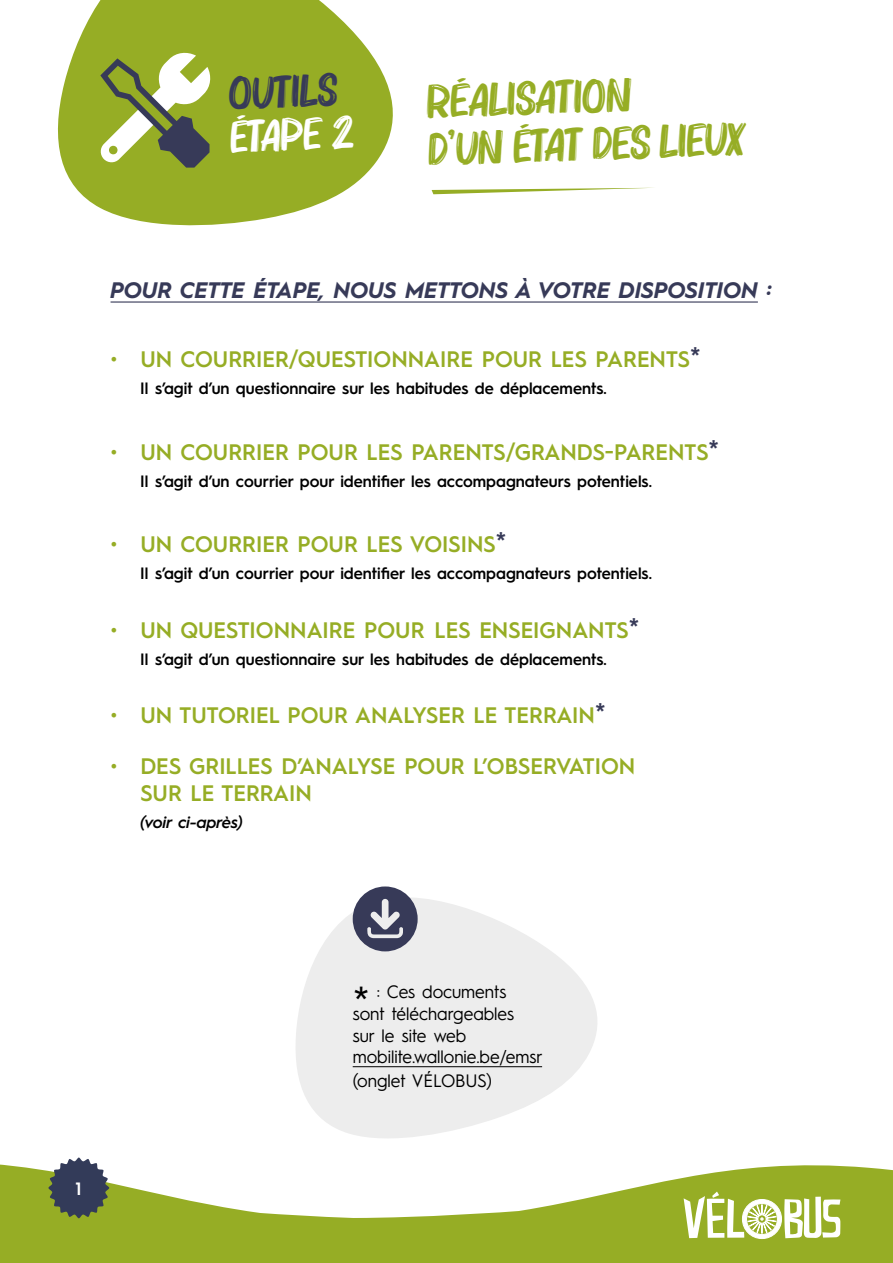
<style>
.page{position:relative;width:893px;height:1263px;background:#fff}
.page>*{position:absolute;margin:0;border:0;box-sizing:border-box;transform-origin:0 0}
.t1{font:47.25px/48px "Bruzh";color:#96ad25}
.t2{font:45.9px "Bruzh";color:#373a58}
.t3{font:45.9px "Bruzh";color:#fff}
.t4{font:45px "Hurme Geometric Sans 1";color:#000}
.t5{font:600 22.5px/27px "Hurme Geometric Sans 1";color:#96ad25}
.t6{font:italic 700 22.5px "Hurme Geometric Sans 1";color:#373a58}
.t7{font:18px/21.6px "Hurme Geometric Sans 1";color:#000}
.t8{font:600 17.85px "Hurme Geometric Sans 1";color:#fff}
.t9{font:600 16.5px "Hurme Geometric Sans 1";color:#000}
.t10{font:italic 600 16.5px "Hurme Geometric Sans 1";color:#000}
.s1{font-size:28.5px;color:#373a58}
</style>
<div class="page">
<svg style="left:0;top:1164px;width:893px;height:99px;fill:#96ad25"></svg>
<svg style="left:48px;top:1157px;width:61px;height:61px"></svg>
<div style="left:55px;top:1164px;width:48px;height:48px;background:#333b59;border-radius:50%"></div>
<svg style="left:684px;top:1191px;width:156px;height:48px"></svg>
<hr style="left:111px;top:301px;width:647px;height:2px;background:#373a58">
<svg style="left:432px;top:188px;width:214px;height:6px"></svg>
<svg style="left:296px;top:898px;width:301px;height:240px;fill:#ededed"></svg>
<svg style="left:353px;top:886px;width:65px;height:65px;background:#787a8d"></svg>
<hr style="left:353px;top:1066px;width:189px;height:1px;background:#000">
<svg style="left:57px;top:0;width:336px;height:226px;fill:#96ad25"></svg>
<svg style="left:100px;top:51px;width:112px;height:117px"></svg>
<h2 class="t2" style="left:227px;top:70px;width:110px;rotate:-2deg">Outils</h2>
<h2 class="t3" style="left:229px;top:113px;width:124px;rotate:-2deg">Étape 2</h2>
<h1 class="t1" style="left:425px;top:79px;width:319px;rotate:-2deg">Réalisation<br>d’un état des lieux</h1>
<h3 class="t6" style="left:111px;top:274px;width:663px">POUR CETTE ÉTAPE, NOUS METTONS À VOTRE DISPOSITION :</h3>
<h3 class="t5" style="left:111px;top:345px;width:591px">• UN COURRIER/QUESTIONNAIRE POUR LES PARENTS<span class="s1">*</span></h3>
<p class="t9" style="left:140px;top:377px;width:468px">Il s’agit d’un questionnaire sur les habitudes de déplacements.</p>
<h3 class="t5" style="left:111px;top:437px;width:610px">• UN COURRIER POUR LES PARENTS/GRANDS-PARENTS<span class="s1">*</span></h3>
<p class="t9" style="left:140px;top:470px;width:513px">Il s’agit d’un courrier pour identifier les accompagnateurs potentiels.</p>
<h3 class="t5" style="left:111px;top:529px;width:397px">• UN COURRIER POUR LES VOISINS<span class="s1">*</span></h3>
<p class="t9" style="left:140px;top:562px;width:513px">Il s’agit d’un courrier pour identifier les accompagnateurs potentiels.</p>
<h3 class="t5" style="left:111px;top:615px;width:530px">• UN QUESTIONNAIRE POUR LES ENSEIGNANTS<span class="s1">*</span></h3>
<p class="t9" style="left:140px;top:647px;width:468px">Il s’agit d’un questionnaire sur les habitudes de déplacements.</p>
<h3 class="t5" style="left:111px;top:700px;width:496px">• UN TUTORIEL POUR ANALYSER LE TERRAIN<span class="s1">*</span></h3>
<h3 class="t5" style="left:140px;top:751px;width:496px;text-indent:-30px">• DES GRILLES D’ANALYSE POUR L’OBSERVATION<br>SUR LE TERRAIN</h3>
<p class="t10" style="left:140px;top:811px;width:104px">(voir ci-après)</p>
<p class="t8" style="left:76px;top:1176px;width:8px">1</p>
<p class="t7" style="left:353px;top:980px;width:192px;text-indent:24px">: Ces documents sont téléchargeables<br>sur le site web mobilite.wallonie.be/emsr</p>
<p class="t7" style="left:353px;top:1069px;width:141px">(onglet VÉLOBUS)</p>
<h3 class="t4" style="left:353px;top:971px;width:18px">*</h3>
</div>
